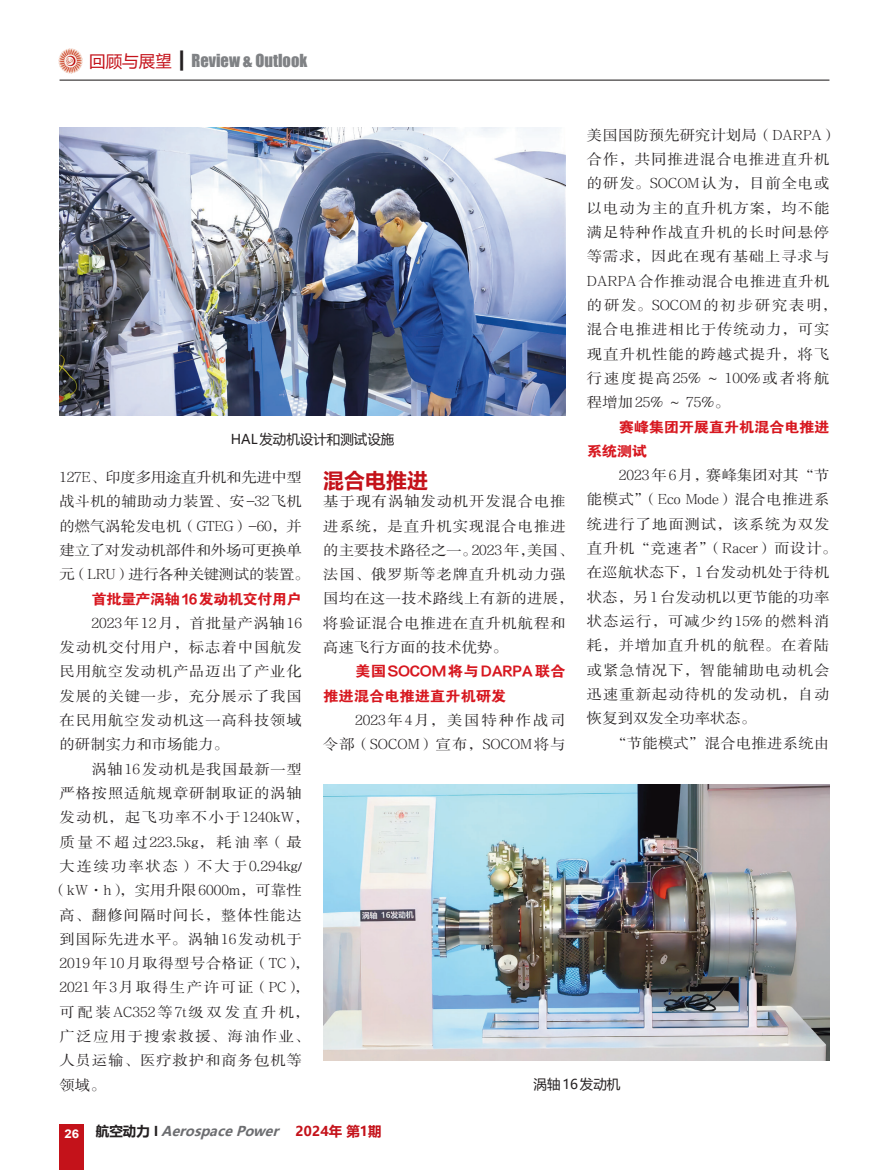
<style>
.page{position:relative;width:872px;height:1170px;background:#fff}
.page>*{position:absolute;margin:0;border:0;box-sizing:border-box;transform-origin:0 0}
.t1{font:21px "FZLTCHJW GB1 0";color:#c4121a}
.t2{font:16.5px "Impact";color:#808285}
.t3{font:14.25px/24.3px "FZSSJW GB1 0";letter-spacing:.055em;color:#231f20;scale:1.08 1}
.t4{font:14.25px/24.3px "FZSSJW GB1 0";letter-spacing:-.015em;color:#231f20;scale:1.08 1}
.t5{font:14.25px/24.3px "FZDHTJW GB1 0";letter-spacing:-.015em;color:#d7171f;scale:1.08 1}
.t6{font:14.25px "FZSSJW GB1 0";letter-spacing:.105em;color:#231f20;scale:1.08 1}
.t7{font:14.25px "FZSSJW GB1 0";letter-spacing:.005em;color:#231f20;scale:1.08 1}
.t8{font:14.25px "FZSSJW GB1 0";letter-spacing:.035em;color:#231f20;scale:1.08 1}
.t9{font:14.25px "FZSSJW GB1 0";letter-spacing:.12em;color:#231f20;scale:1.08 1}
.t10{font:14.25px "FZSSJW GB1 0";letter-spacing:.085em;color:#231f20;scale:1.08 1}
.t11{font:14.25px "FZSSJW GB1 0";letter-spacing:.18em;color:#231f20;scale:1.08 1}
.t12{font:14.25px "FZSSJW GB1 0";letter-spacing:.125em;color:#231f20;scale:1.08 1}
.t13{font:14.25px "FZDHTJW GB1 0";letter-spacing:-.05em;color:#d7171f;scale:1.08 1}
.t14{font:14.25px "FZSSJW GB1 0";letter-spacing:.015em;color:#231f20;scale:1.08 1}
.t15{font:italic 700 13.5px "Microsoft Ya Hei";color:#6c6d70}
.t16{font:13.5px "Microsoft Ya Hei";color:#231f20}
.s1{font-family:"Microsoft Ya Hei";color:#c4121a}
.s2{font-family:"Microsoft Ya Hei";color:#231f20}
.s3{font-style:normal;color:#231f20}
.s4{font-style:normal;color:#c4121a}
</style>
<div class="page">
<div style="left:60px;top:1124px;width:24px;height:45px;background:#c4121a"></div>
<hr style="left:60px;top:80px;width:769px;height:1px;background:#231f20">
<img style="left:58px;top:49px;width:24px;height:24px">
<img style="left:324px;top:784px;width:505px;height:276px">
<img style="left:60px;top:128px;width:505px;height:287px">
<p class="t2" style="left:89px;top:48px;width:219px"><span class="s1">回顾与展望</span> <span class="s2">┃</span> Review &amp; Outlook</p>
<p class="t3" style="left:587px;top:123px;width:233px">美国国防预先研究计划局（DARPA）合作，共同推进混合电推进直升机的研发。SOCOM认为，目前全电或以电动为主的直升机方案，均不能满足特种作战直升机的长时间悬停等需求，因此在现有基础上寻求与<br>DARPA合作推动混合电推进直升机的研发。SOCOM的初步研究表明，混合电推进相比于传统动力，可实现直升机性能的跨越式提升，将飞行速度提高25% ～ 100%或者将航程增加 25% ～ 75%。</p>
<p class="t5" style="left:587px;top:414px;width:226px;text-indent:32px">赛峰集团开展直升机混合电推进系统测试</p>
<p class="t3" style="left:587px;top:463px;width:233px;text-indent:32px">2023 年 6 月，赛峰集团对其“节能模式”（Eco Mode）混合电推进系统进行了地面测试，该系统为双发直升机“竞速者”（Racer）而设计。在巡航状态下，1 台发动机处于待机状态，另 1 台发动机以更节能的功率状态运行，可减少约15%的燃料消耗，并增加直升机的航程。在着陆或紧急情况下，智能辅助电动机会迅速重新起动待机的发动机，自动恢复到双发全功率状态。</p>
<p class="t14" style="left:611px;top:735px;width:204px">“节能模式”混合电推进系统由</p>
<p class="t16" style="left:231px;top:429px;width:165px">HAL发动机设计和测试设施</p>
<p class="t4" style="left:60px;top:465px;width:233px">127E、印度多用途直升机和先进中型战斗机的辅助动力装置、安-32飞机的燃气涡轮发电机（GTEG）-60，并建立了对发动机部件和外场可更换单元（LRU）进行各种关键测试的装置。</p>
<p class="t13" style="left:91px;top:590px;width:196px">首批量产涡轴16发动机交付用户</p>
<p class="t3" style="left:60px;top:611px;width:226px;text-align:justify;text-indent:32px">2023年12月，首批量产涡轴16发动机交付用户，标志着中国航发民用航空发动机产品迈出了产业化发展的关键一步，充分展示了我国在民用航空发动机这一高科技领域的研制实力和市场能力。</p>
<p class="t3" style="left:91px;top:757px;width:196px">涡轴16发动机是我国最新一型</p>
<p class="t3" style="left:60px;top:781px;width:226px">严格按照适航规章研制取证的涡轴</p>
<p class="t10" style="left:60px;top:809px;width:233px">发动机，起飞功率不小于1240kW，</p>
<p class="t11" style="left:60px;top:834px;width:226px">质量不超过223.5kg，耗油率（最</p>
<p class="t9" style="left:60px;top:858px;width:226px">大连续功率状态）不大于0.294kg/</p>
<p class="t7" style="left:52px;top:882px;width:233px">（kW·h），实用升限 6000m，可靠性</p>
<p class="t3" style="left:60px;top:902px;width:226px">高、翻修间隔时间长，整体性能达</p>
<p class="t3" style="left:60px;top:927px;width:226px">到国际先进水平。涡轴16发动机于</p>
<p class="t8" style="left:60px;top:955px;width:233px">2019年10月取得型号合格证（TC），</p>
<p class="t6" style="left:60px;top:980px;width:233px">2021年3月取得生产许可证（PC），</p>
<p class="t12" style="left:60px;top:1004px;width:233px">可配装AC352等7t级双发直升机，</p>
<p class="t6" style="left:60px;top:1028px;width:233px">广泛应用于搜索救援、海油作业、</p>
<p class="t3" style="left:60px;top:1048px;width:226px">人员运输、医疗救护和商务包机等</p>
<p class="t3" style="left:60px;top:1072px;width:44px">领域。</p>
<h1 class="t1" style="left:323px;top:468px;width:106px">混合电推进</h1>
<p class="t3" style="left:323px;top:489px;width:233px">基于现有涡轴发动机开发混合电推进系统，是直升机实现混合电推进的主要技术路径之一。2023 年，美国、法国、俄罗斯等老牌直升机动力强国均在这一技术路线上有新的进展，将验证混合电推进在直升机航程和高速飞行方面的技术优势。</p>
<p class="t5" style="left:323px;top:659px;width:226px;text-indent:32px">美国SOCOM将与DARPA联合推进混合电推进直升机研发</p>
<p class="t3" style="left:323px;top:708px;width:226px;text-align:right">2023年4月，美国特种作战司<br>令部（SOCOM）宣布，SOCOM 将与</p>
<p class="t16" style="left:533px;top:1075px;width:88px">涡轴16发动机</p>
<p class="t15" style="left:65px;top:1121px;width:319px"><sub>2</sub> <sub>6</sub> <span class="s3">航空动力 I</span> AerospacePower <span class="s4">2 0 2 4 年 第 1 期</span></p>
</div>
